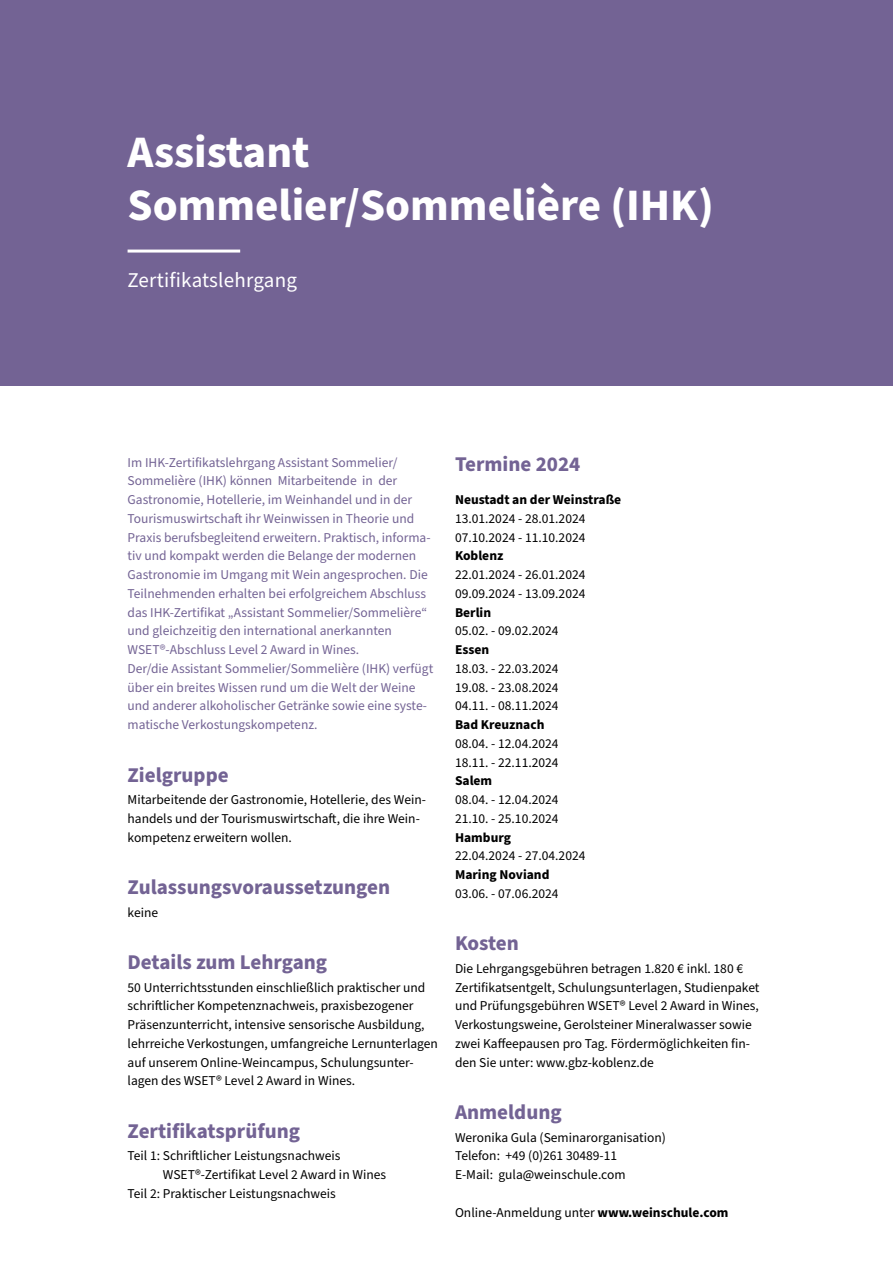
<style>
.page{position:relative;width:893px;height:1263px;background:#fff}
.page>*{position:absolute;margin:0;border:0;box-sizing:border-box;transform-origin:0 0}
.t1{font:700 45px/52.5px "Source Sans Pro";color:#fff}
.t2{font:700 21px "Source Sans Pro";color:#736394}
.t3{font:21px "Source Sans Pro";letter-spacing:.01em;color:#fff}
.t4{font:13.5px/18.8px "Source Sans Pro";color:#000}
.t5{font:13.5px/18.8px "Source Sans Pro";color:#736394}
.t6{font:700 13.5px "Source Sans Pro";color:#000}
.s1{font-weight:700}
</style>
<div class="page">
<div style="left:0;top:0;width:893px;height:386px;background:#736394"></div>
<hr style="left:128px;top:250px;width:112px;height:3px;background:#fff">
<h1 class="t1" style="left:128px;top:127px;width:588px">Assistant<br>Sommelier/Sommelière (IHK)</h1>
<h2 class="t3" style="left:128px;top:266px;width:171px">Zertifikatslehrgang</h2>
<p class="t5" style="left:128px;top:453px;width:307px">Im IHK-Zertifikatslehrgang Assistant Sommelier/ Sommelière (IHK) können Mitarbeitende in der Gastronomie, Hotellerie, im Weinhandel und in der Tourismuswirtschaft ihr Weinwissen in Theorie und Praxis berufsbegleitend erweitern. Praktisch, informa&shy;tiv und kompakt werden die Belange der modernen Gastronomie im Umgang mit Wein angesprochen. Die Teilnehmenden erhalten bei erfolgreichem Abschluss das IHK-Zertifikat „Assistant Sommelier/Sommelière“ und gleichzeitig den international anerkannten WSET®-Abschluss Level 2 Award in Wines.<br>Der/die Assistant Sommelier/Sommelière (IHK) verfügt über ein breites Wissen rund um die Welt der Weine und anderer alkoholischer Getränke sowie eine syste&shy;matische Verkostungskompetenz.</p>
<h2 class="t2" style="left:128px;top:760px;width:103px">Zielgruppe</h2>
<p class="t4" style="left:128px;top:791px;width:299px">Mitarbeitende der Gastronomie, Hotellerie, des Wein&shy;handels und der Tourismuswirtschaft, die ihre Wein&shy;kompetenz erweitern wollen.</p>
<h2 class="t2" style="left:128px;top:873px;width:264px">Zulassungsvoraussetzungen</h2>
<p class="t4" style="left:128px;top:903px;width:32px">keine</p>
<h2 class="t2" style="left:128px;top:948px;width:201px">Details zum Lehrgang</h2>
<p class="t4" style="left:128px;top:978px;width:312px">50 Unterrichtsstunden einschließlich praktischer und schriftlicher Kompetenznachweis, praxisbezogener Präsenzunterricht, intensive sensorische Ausbildung, lehrreiche Verkostungen, umfangreiche Lernunterlagen auf unserem Online-Weincampus, Schulungsunter&shy;lagen des WSET® Level 2 Award in Wines.</p>
<h2 class="t2" style="left:128px;top:1116px;width:174px">Zertifikatsprüfung</h2>
<p class="t4" style="left:128px;top:1147px;width:215px">Teil 1: Schriftlicher Leistungsnachweis</p>
<p class="t4" style="left:163px;top:1166px;width:225px">WSET®-Zertifikat Level 2 Award in Wines</p>
<p class="t4" style="left:128px;top:1184px;width:210px">Teil 2: Praktischer Leistungsnachweis</p>
<h2 class="t2" style="left:455px;top:450px;width:127px">Termine 2024</h2>
<p class="t6" style="left:455px;top:490px;width:168px">Neustadt an der Weinstraße</p>
<p class="t4" style="left:455px;top:509px;width:132px">13.01.2024 - 28.01.2024<br>07.10.2024 - 11.10.2024</p>
<p class="t6" style="left:455px;top:547px;width:50px">Koblenz</p>
<p class="t4" style="left:455px;top:566px;width:132px">22.01.2024 - 26.01.2024<br>09.09.2024 - 13.09.2024</p>
<p class="t6" style="left:455px;top:603px;width:38px">Berlin</p>
<p class="t4" style="left:455px;top:622px;width:105px">05.02. - 09.02.2024</p>
<p class="t6" style="left:455px;top:640px;width:36px">Essen</p>
<p class="t4" style="left:455px;top:659px;width:105px;text-align:justify">18.03. - 22.03.2024<br>19.08. - 23.08.2024<br>04.11. - 08.11.2024</p>
<p class="t6" style="left:455px;top:715px;width:91px">Bad Kreuznach</p>
<p class="t4" style="left:455px;top:734px;width:105px">08.04. - 12.04.2024<br>18.11. - 22.11.2024</p>
<p class="t6" style="left:455px;top:772px;width:39px">Salem</p>
<p class="t4" style="left:455px;top:791px;width:105px">08.04. - 12.04.2024<br>21.10. - 25.10.2024</p>
<p class="t6" style="left:455px;top:828px;width:57px">Hamburg</p>
<p class="t4" style="left:455px;top:847px;width:132px">22.04.2024 - 27.04.2024</p>
<p class="t6" style="left:455px;top:865px;width:96px">Maring Noviand</p>
<p class="t4" style="left:455px;top:884px;width:105px">03.06. - 07.06.2024</p>
<h2 class="t2" style="left:455px;top:929px;width:65px">Kosten</h2>
<p class="t4" style="left:455px;top:959px;width:306px">Die Lehrgangsgebühren betragen 1.820 € inkl. 180 € Zertifikatsentgelt, Schulungsunterlagen, Studienpaket und Prüfungsgebühren WSET® Level 2 Award in Wines, Verkostungsweine, Gerolsteiner Mineralwasser sowie zwei Kaffeepausen pro Tag. Fördermöglichkeiten fin&shy;den Sie unter: www.gbz-koblenz.de</p>
<h2 class="t2" style="left:455px;top:1098px;width:108px">Anmeldung</h2>
<p class="t4" style="left:455px;top:1128px;width:212px">Weronika Gula (Seminarorganisation)<br>Telefon: +49 (0)261 30489-11<br>E-Mail: gula@weinschule.com</p>
<p class="t4" style="left:455px;top:1203px;width:275px">Online-Anmeldung unter <span class="s1">www.weinschule.com</span></p>
</div>
